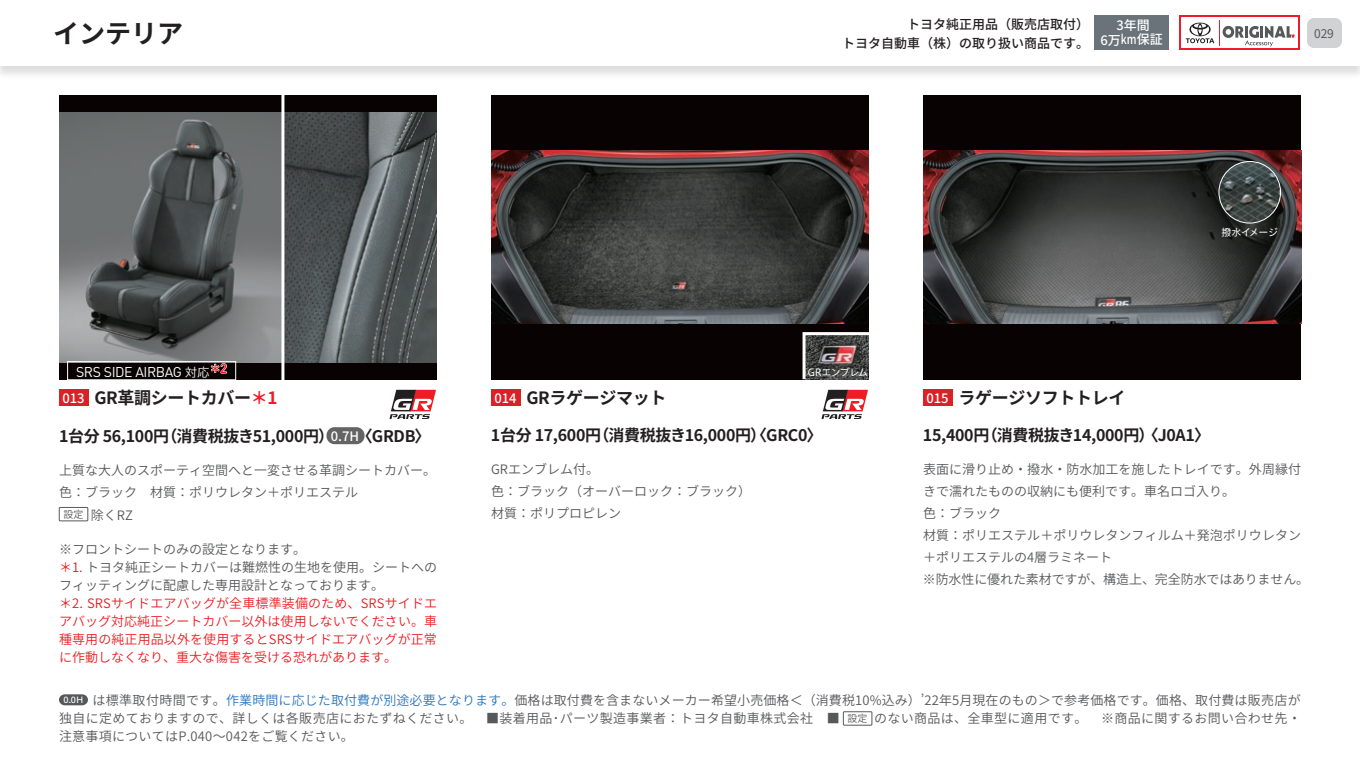
<style>
.page{position:relative;width:1360px;height:765px;background:#fff}
.page>*{position:absolute;margin:0;border:0;box-sizing:border-box;transform-origin:0 0}
.t1{font:700 26px "Noto Sans CJ Kjp";color:#231f20}
.t2{font:700 17px "Noto Sans CJ Kjp";letter-spacing:-.02em;color:#231f20}
.t3{font:700 16px "Noto Sans CJ Kjp";letter-spacing:-.02em;color:#231f20}
.t4{font:14.1px "DIN";letter-spacing:-.035em;color:#fff}
.t5{font:600 13px/22px "Noto Sans CJ Kjp";color:#57585a}
.t6{font:600 13px/18px "Noto Sans CJ Kjp";color:#ee1d23;text-align:justify}
.t7{font:500 13px/19px "Noto Sans CJ Kjp";color:#231f20;text-align:right}
.t8{font:500 13px/14.1px "Noto Sans CJ Kjp";color:#fff;text-align:center}
.t9{font:12px "Noto Sans CJ Kjp";color:#57585a}
.t10{font:10px "Hiragino UD Sans Std N W4";letter-spacing:-.055em;color:#fff}
.s1{font-family:"Hiragino UD Sans Std N W3";font-size:12.6px}
.s2{font-weight:500;font-size:13px;color:#fff}
.s3{color:#ee1d23}
.s4{font-size:10px}
.s5{color:#2e76bc}
</style>
<div class="page">
<div style="left:491px;top:95px;width:378px;height:284px;background:#080302"></div>
<div style="left:923px;top:95px;width:378px;height:284px;background:#080302"></div>
<img style="left:923px;top:151px;width:378px;height:173px">
<img style="left:1219px;top:162px;width:62px;height:61px;border-radius:31px">
<div style="left:1219px;top:161px;width:62px;height:62px;border:1px solid #fff;border-radius:50%"></div>
<img style="left:491px;top:151px;width:378px;height:173px">
<svg style="left:801px;top:332px;width:68px;height:48px;background:#645c5b"></svg>
<div style="left:59px;top:95px;width:378px;height:284px;background:#080302"></div>
<img style="left:59px;top:112px;width:222px;height:250px">
<svg style="left:284px;top:112px;width:153px;height:250px;background:#585d5e"></svg>
<hr style="left:281px;top:94px;width:3px;height:286px;background:#fff">
<div style="left:59px;top:389px;width:29px;height:17px;background:#da2128"></div>
<div style="left:491px;top:389px;width:29px;height:17px;background:#da2128"></div>
<div style="left:923px;top:389px;width:29px;height:17px;background:#da2128"></div>
<div style="left:327px;top:427px;width:38px;height:17px;background:#646464;border-radius:8px"></div>
<div style="left:59px;top:507px;width:29px;height:14px;border:1px solid #57585a"></div>
<svg style="left:389px;top:389px;width:47px;height:30px"></svg>
<svg style="left:821px;top:389px;width:47px;height:30px"></svg>
<div style="left:67px;top:361px;width:169px;height:19px;border:1px solid #fff"></div>
<div style="left:0;top:0;width:1360px;height:80px;background:#231f20;opacity:.15"></div>
<div style="left:0;top:0;width:1360px;height:66px;background:#fff"></div>
<div style="left:1307px;top:18px;width:35px;height:30px;background:#d1d2d4;border-radius:7px"></div>
<svg style="left:59px;top:694px;width:29px;height:11px"></svg>
<div style="left:843px;top:711px;width:29px;height:14px;border:1px solid #57585a"></div>
<div style="left:1094px;top:15px;width:75px;height:35px;background:#697379"></div>
<div style="left:1179px;top:16px;width:121px;height:34px;background:linear-gradient(to right,#ee1b2d,#ee1b2d)"></div>
<div style="left:1181px;top:18px;width:117px;height:30px;background:#fff"></div>
<svg style="left:1186px;top:20px;width:109px;height:27px"></svg>
<p class="t7" style="left:842px;top:15px;width:248px">トヨタ純正用品（販売店取付）<br>トヨタ自動車（株）の取り扱い商品です。</p>
<p class="t8" style="left:1101px;top:19px;width:64px">3年間<br>6万km保証</p>
<h1 class="t1" style="left:53px;top:19px;width:131px">インテリア</h1>
<p class="t9" style="left:1314px;top:26px;width:21px">029</p>
<p class="t4" style="left:76px;top:363px;width:152px">SRS SIDE AIRBAG <span class="s1">対応</span><sup>＊</sup><sup>2</sup></p>
<p class="t10" style="left:807px;top:365px;width:62px">GRエンブレム</p>
<p class="t10" style="left:1222px;top:225px;width:58px">撥水イメージ</p>
<h2 class="t2" style="left:62px;top:388px;width:217px"><span class="s2">013</span> GR革調シートカバー<span class="s3">＊1</span></h2>
<h2 class="t2" style="left:494px;top:388px;width:174px"><span class="s2">014</span> GRラゲージマット</h2>
<h2 class="t2" style="left:926px;top:388px;width:200px"><span class="s2">015</span> ラゲージソフトトレイ</h2>
<p class="t3" style="left:59px;top:427px;width:373px">1台分 56,100円（消費税抜き51,000円）<span class="s2">0.7H</span>〈GRDB〉</p>
<p class="t3" style="left:491px;top:426px;width:333px">1台分 17,600円（消費税抜き16,000円）〈GRC0〉</p>
<p class="t3" style="left:923px;top:426px;width:289px">15,400円（消費税抜き14,000円）〈J0A1〉</p>
<p class="t5" style="left:59px;top:459px;width:378px">上質な大人のスポーティ空間へと一変させる革調シートカバー。</p>
<p class="t5" style="left:59px;top:481px;width:300px">色：ブラック　材質：ポリウレタン＋ポリエステル</p>
<p class="t5" style="left:64px;top:504px;width:71px"><span class="s4">設定</span> 除くRZ</p>
<p class="t5" style="left:491px;top:458px;width:261px">GRエンブレム付。<br>色：ブラック（オーバーロック：ブラック）材質：ポリプロピレン</p>
<p class="t5" style="left:923px;top:458px;width:388px">表面に滑り止め・撥水・防水加工を施したトレイです。外周縁付きで濡れたものの収納にも便利です。車名ロゴ入り。<br>色：ブラック　<br>材質：ポリエステル＋ポリウレタンフィルム＋発泡ポリウレタン＋ポリエステルの4層ラミネート<br>※防水性に優れた素材ですが、構造上、完全防水ではありません。</p>
<p class="t5" style="left:59px;top:540px;width:379px;line-height:18px">※フロントシートのみの設定となります。<br><span class="s3">＊1.</span> トヨタ純正シートカバーは難燃性の生地を使用。シートへのフィッティングに配慮した専用設計となっております。　</p>
<p class="t6" style="left:59px;top:594px;width:380px">＊2. SRSサイドエアバッグが全車標準装備のため、SRSサイドエアバッグ対応純正シートカバー以外は使用しないでください。車種専用の純正用品以外を使用するとSRSサイドエアバッグが正常に作動しなくなり、重大な傷害を受ける恐れがあります。</p>
<p class="t5" style="left:59px;top:691px;width:1244px;line-height:18px;text-align:justify;text-indent:5px"><sup>0.0H</sup> は標準取付時間です。<span class="s5">作業時間に応じた取付費が別途必要となります。</span>価格は取付費を含まないメーカー希望小売価格＜（消費税10%込み）’22年5月現在のもの＞で参考価格です。価格、取付費は販売店が独自に定めておりますので、詳しくは各販売店におたずねください。　■装着用品･パーツ製造事業者：トヨタ自動車株式会社　■ <span class="s4">設定</span> のない商品は、全車型に適用です。　※商品に関するお問い合わせ先・注意事項についてはP.040～042をご覧ください。</p>
</div>
